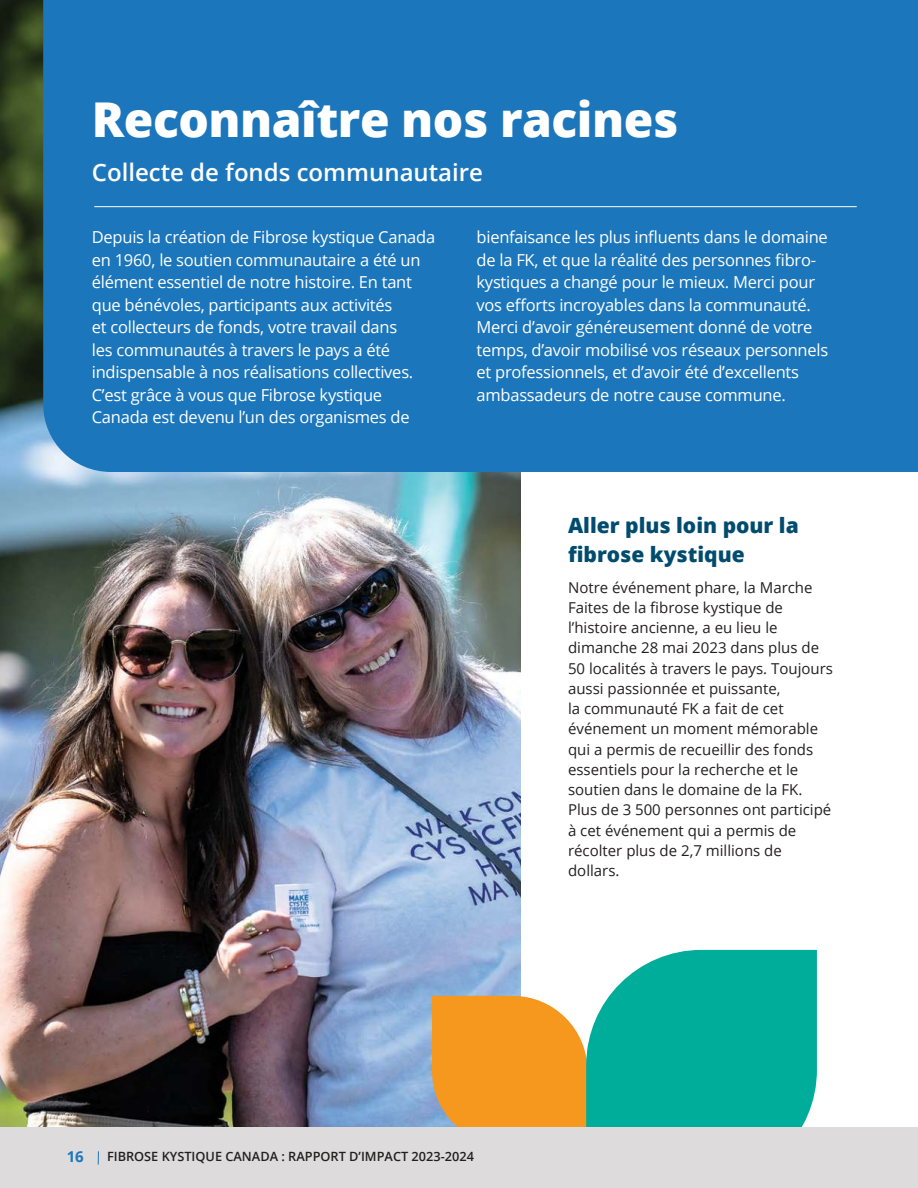
<style>
.page{position:relative;width:918px;height:1188px;background:#fff}
.page>*{position:absolute;margin:0;border:0;box-sizing:border-box;transform-origin:0 0}
.t1{font:800 48px "Open Sans";letter-spacing:-.01em;color:#fff}
.t2{font:600 24px "Open Sans";color:#fff}
.t3{font:800 21px/28.5px "Open Sans";color:#004c6e}
.t4{font:16.5px/22.5px "Open Sans";letter-spacing:-.015em;color:#fff}
.t5{font:15px/20.2px "Open Sans";color:#221f1f}
.t6{font:700 15px "Open Sans";color:#1c76bc}
.t7{font:600 12.75px "Open Sans";color:#221f1f}
</style>
<div class="page">
<img style="left:0;top:0;width:521px;height:1128px">
<div style="left:43px;top:0;width:875px;height:472px;background:#1c76bc"></div>
<svg style="left:432px;top:996px;width:153px;height:132px;background:#f29e2e"></svg>
<svg style="left:585px;top:949px;width:233px;height:179px;background:#18b4a3"></svg>
<hr style="left:94px;top:206px;width:763px;height:1px;background:#fff">
<div style="left:0;top:1128px;width:918px;height:60px;background:#dddbdc"></div>
<svg style="left:98px;top:1151px;width:1px;height:14px"></svg>
<h1 class="t1" style="left:92px;top:100px;width:588px">Reconnaître nos racines</h1>
<h2 class="t2" style="left:92px;top:162px;width:393px">Collecte de fonds communautaire</h2>
<p class="t4" style="left:92px;top:227px;width:345px">Depuis la création de Fibrose kystique Canada en 1960, le soutien communautaire a été un élément essentiel de notre histoire. En tant que bénévoles, participants aux activités<br>et collecteurs de fonds, votre travail dans<br>les communautés à travers le pays a été indispensable à nos réalisations collectives.<br>C’est grâce à vous que Fibrose kystique Canada est devenu l’un des organismes de</p>
<p class="t4" style="left:477px;top:225px;width:353px">bienfaisance les plus influents dans le domaine de la FK, et que la réalité des personnes fibro&shy;kystiques a changé pour le mieux. Merci pour vos efforts incroyables dans la communauté.<br>Merci d’avoir généreusement donné de votre temps, d’avoir mobilisé vos réseaux personnels et professionnels, et d’avoir été d’excellents ambassadeurs de notre cause commune.</p>
<p class="t3" style="left:568px;top:513px;width:232px">Aller plus loin pour la fibrose kystique</p>
<p class="t5" style="left:568px;top:579px;width:266px">Notre événement phare, la Marche<br>Faites de la fibrose kystique de l’histoire ancienne, a eu lieu le dimanche 28 mai 2023 dans plus de<br>50 localités à travers le pays. Toujours aussi passionnée et puissante,<br>la communauté FK a fait de cet événement un moment mémorable qui a permis de recueillir des fonds essentiels pour la recherche et le soutien dans le domaine de la FK.<br>Plus de 3 500 personnes ont participé à cet événement qui a permis de récolter plus de 2,7 millions de dollars.</p>
<p class="t6" style="left:67px;top:1151px;width:19px">16</p>
<p class="t7" style="left:107px;top:1152px;width:368px">FIBROSE KYSTIQUE CANADA : RAPPORT D’IMPACT 2023-2024</p>
</div>
